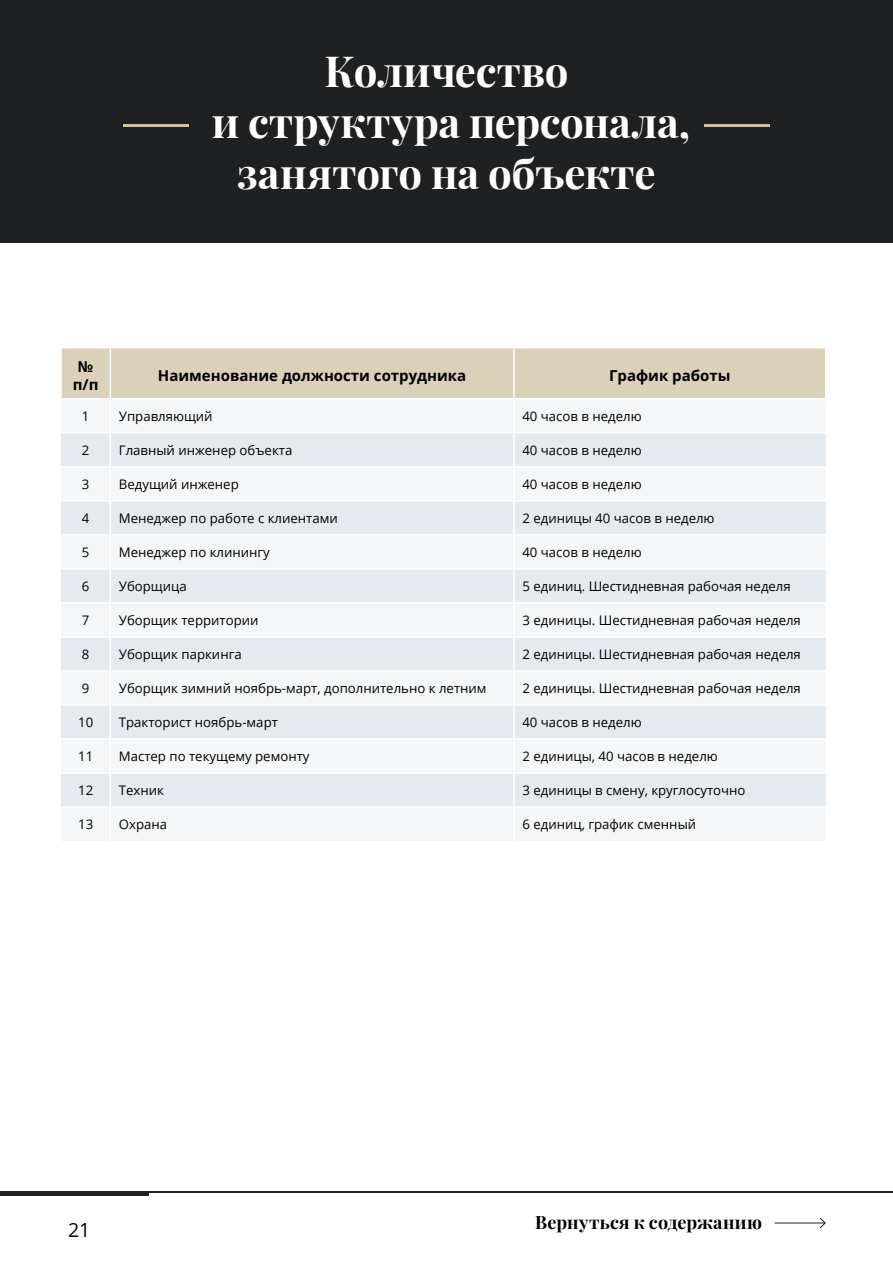
<style>
.page{position:relative;width:893px;height:1263px;background:#fff}
.page>*{position:absolute;margin:0;border:0;box-sizing:border-box;transform-origin:0 0}
.t1{font:700 42px/51px "Playfair Display";letter-spacing:-.005em;color:#fff;text-align:center}
.t2{font:19.5px "Open Sans";color:#000}
.t3{font:700 18px "Playfair Display";letter-spacing:.01em;color:#000}
.t4{font:700 15px/18px "Open Sans";color:#000;text-align:center}
.t5{font:13.2px "Open Sans";color:#000}
.s1{font-size:21px;color:#cec19f}
</style>
<div class="page">
<hr style="left:0;top:1191px;width:893px;height:2px;background:#1e2022">
<div style="left:0;top:1191px;width:149px;height:5px;background:#1e2022"></div>
<hr style="left:775px;top:1222px;width:50px;height:1px;background:#1e2022">
<svg style="left:819px;top:1217px;width:7px;height:12px"></svg>
<div style="left:0;top:0;width:893px;height:242px;background:#1e2022"></div>
<div style="left:62px;top:348px;width:763px;height:50px;background:#dbd1b8"></div>
<div style="left:61px;top:400px;width:764px;height:441px;background:#f4f6f7"></div>
<svg style="left:61px;top:433px;width:765px;height:373px;fill:#e5eaee"></svg>
<hr style="left:61px;top:432px;width:49px;height:1px;background:#fff">
<hr style="left:110px;top:432px;width:404px;height:1px;background:#fff">
<hr style="left:514px;top:432px;width:312px;height:1px;background:#fff">
<hr style="left:61px;top:466px;width:49px;height:2px;background:#fff">
<hr style="left:110px;top:466px;width:404px;height:2px;background:#fff">
<hr style="left:514px;top:466px;width:312px;height:2px;background:#fff">
<hr style="left:61px;top:500px;width:49px;height:2px;background:#fff">
<hr style="left:110px;top:500px;width:404px;height:2px;background:#fff">
<hr style="left:514px;top:500px;width:312px;height:2px;background:#fff">
<hr style="left:61px;top:534px;width:49px;height:2px;background:#fff">
<hr style="left:110px;top:534px;width:404px;height:2px;background:#fff">
<hr style="left:514px;top:534px;width:312px;height:2px;background:#fff">
<hr style="left:61px;top:568px;width:49px;height:2px;background:#fff">
<hr style="left:110px;top:568px;width:404px;height:2px;background:#fff">
<hr style="left:514px;top:568px;width:312px;height:2px;background:#fff">
<hr style="left:61px;top:602px;width:49px;height:2px;background:#fff">
<hr style="left:110px;top:602px;width:404px;height:2px;background:#fff">
<hr style="left:514px;top:602px;width:312px;height:2px;background:#fff">
<hr style="left:61px;top:636px;width:49px;height:2px;background:#fff">
<hr style="left:110px;top:636px;width:404px;height:2px;background:#fff">
<hr style="left:514px;top:636px;width:312px;height:2px;background:#fff">
<hr style="left:61px;top:670px;width:49px;height:2px;background:#fff">
<hr style="left:110px;top:670px;width:404px;height:2px;background:#fff">
<hr style="left:514px;top:670px;width:312px;height:2px;background:#fff">
<hr style="left:61px;top:704px;width:49px;height:2px;background:#fff">
<hr style="left:110px;top:704px;width:404px;height:2px;background:#fff">
<hr style="left:514px;top:704px;width:312px;height:2px;background:#fff">
<hr style="left:61px;top:738px;width:49px;height:2px;background:#fff">
<hr style="left:110px;top:738px;width:404px;height:2px;background:#fff">
<hr style="left:514px;top:738px;width:312px;height:2px;background:#fff">
<hr style="left:61px;top:772px;width:49px;height:2px;background:#fff">
<hr style="left:110px;top:772px;width:404px;height:2px;background:#fff">
<hr style="left:514px;top:772px;width:312px;height:2px;background:#fff">
<hr style="left:61px;top:806px;width:49px;height:2px;background:#fff">
<hr style="left:110px;top:806px;width:404px;height:2px;background:#fff">
<hr style="left:514px;top:806px;width:312px;height:2px;background:#fff">
<hr style="left:110px;top:399px;width:1px;height:33px;background:#fff">
<hr style="left:513px;top:399px;width:2px;height:33px;background:#fff">
<hr style="left:110px;top:433px;width:1px;height:33px;background:#fff">
<hr style="left:513px;top:433px;width:2px;height:33px;background:#fff">
<hr style="left:110px;top:468px;width:1px;height:32px;background:#fff">
<hr style="left:513px;top:468px;width:2px;height:32px;background:#fff">
<hr style="left:110px;top:502px;width:1px;height:32px;background:#fff">
<hr style="left:513px;top:502px;width:2px;height:32px;background:#fff">
<hr style="left:110px;top:536px;width:1px;height:32px;background:#fff">
<hr style="left:513px;top:536px;width:2px;height:32px;background:#fff">
<hr style="left:110px;top:570px;width:1px;height:32px;background:#fff">
<hr style="left:513px;top:570px;width:2px;height:32px;background:#fff">
<hr style="left:110px;top:604px;width:1px;height:32px;background:#fff">
<hr style="left:513px;top:604px;width:2px;height:32px;background:#fff">
<hr style="left:110px;top:638px;width:1px;height:32px;background:#fff">
<hr style="left:513px;top:638px;width:2px;height:32px;background:#fff">
<hr style="left:110px;top:672px;width:1px;height:32px;background:#fff">
<hr style="left:513px;top:672px;width:2px;height:32px;background:#fff">
<hr style="left:110px;top:706px;width:1px;height:32px;background:#fff">
<hr style="left:513px;top:706px;width:2px;height:32px;background:#fff">
<hr style="left:110px;top:740px;width:1px;height:32px;background:#fff">
<hr style="left:513px;top:740px;width:2px;height:32px;background:#fff">
<hr style="left:110px;top:774px;width:1px;height:32px;background:#fff">
<hr style="left:513px;top:774px;width:2px;height:32px;background:#fff">
<hr style="left:110px;top:808px;width:1px;height:33px;background:#fff">
<hr style="left:513px;top:808px;width:2px;height:33px;background:#fff">
<hr style="left:513px;top:348px;width:2px;height:50px;background:#fff">
<hr style="left:110px;top:348px;width:1px;height:50px;background:#fff">
<h1 class="t1" style="left:325px;top:42px;width:245px">Количество</h1>
<h1 class="t1" style="left:119px;top:93px;width:657px"><span class="s1">—</span> и структура персонала, <span class="s1">— </span>занятого на объекте</h1>
<p class="t4" style="left:73px;top:357px;width:27px">№ п/п</p>
<p class="t4" style="left:158px;top:366px;width:310px">Наименование должности сотрудника</p>
<p class="t4" style="left:609px;top:366px;width:123px">График работы</p>
<p class="t5" style="left:82px;top:408px;width:9px">1</p>
<p class="t5" style="left:119px;top:408px;width:95px">Управляющий</p>
<p class="t5" style="left:522px;top:408px;width:121px">40 часов в неделю</p>
<p class="t5" style="left:82px;top:443px;width:9px">2</p>
<p class="t5" style="left:119px;top:443px;width:175px">Главный инженер объекта</p>
<p class="t5" style="left:522px;top:443px;width:121px">40 часов в неделю</p>
<p class="t5" style="left:82px;top:477px;width:9px">3</p>
<p class="t5" style="left:119px;top:477px;width:121px">Ведущий инженер</p>
<p class="t5" style="left:522px;top:477px;width:121px">40 часов в неделю</p>
<p class="t5" style="left:82px;top:511px;width:9px">4</p>
<p class="t5" style="left:119px;top:511px;width:220px">Менеджер по работе с клиентами</p>
<p class="t5" style="left:522px;top:511px;width:194px">2 единицы 40 часов в неделю</p>
<p class="t5" style="left:82px;top:545px;width:9px">5</p>
<p class="t5" style="left:119px;top:545px;width:153px">Менеджер по клинингу</p>
<p class="t5" style="left:522px;top:545px;width:121px">40 часов в неделю</p>
<p class="t5" style="left:82px;top:579px;width:9px">6</p>
<p class="t5" style="left:119px;top:579px;width:69px">Уборщица</p>
<p class="t5" style="left:522px;top:579px;width:270px">5 единиц. Шестидневная рабочая неделя</p>
<p class="t5" style="left:82px;top:613px;width:9px">7</p>
<p class="t5" style="left:119px;top:613px;width:141px">Уборщик территории</p>
<p class="t5" style="left:522px;top:613px;width:280px">3 единицы. Шестидневная рабочая неделя</p>
<p class="t5" style="left:82px;top:647px;width:9px">8</p>
<p class="t5" style="left:119px;top:647px;width:124px">Уборщик паркинга</p>
<p class="t5" style="left:522px;top:647px;width:280px">2 единицы. Шестидневная рабочая неделя</p>
<p class="t5" style="left:82px;top:681px;width:9px">9</p>
<p class="t5" style="left:119px;top:681px;width:369px">Уборщик зимний ноябрь-март, дополнительно к летним</p>
<p class="t5" style="left:522px;top:681px;width:280px">2 единицы. Шестидневная рабочая неделя</p>
<p class="t5" style="left:78px;top:715px;width:17px">10</p>
<p class="t5" style="left:119px;top:715px;width:161px">Тракторист ноябрь-март</p>
<p class="t5" style="left:522px;top:715px;width:121px">40 часов в неделю</p>
<p class="t5" style="left:78px;top:749px;width:17px">11</p>
<p class="t5" style="left:119px;top:749px;width:192px">Мастер по текущему ремонту</p>
<p class="t5" style="left:522px;top:749px;width:197px">2 единицы, 40 часов в неделю</p>
<p class="t5" style="left:78px;top:783px;width:17px">12</p>
<p class="t5" style="left:119px;top:783px;width:47px">Техник</p>
<p class="t5" style="left:522px;top:783px;width:225px">3 единицы в смену, круглосуточно</p>
<p class="t5" style="left:78px;top:817px;width:17px">13</p>
<p class="t5" style="left:119px;top:817px;width:50px">Охрана</p>
<p class="t5" style="left:522px;top:817px;width:175px">6 единиц, график сменный</p>
<h2 class="t2" style="left:68px;top:1219px;width:24px">21</h2>
<h3 class="t3" style="left:535px;top:1208px;width:228px">Вернуться к содержанию</h3>
</div>
